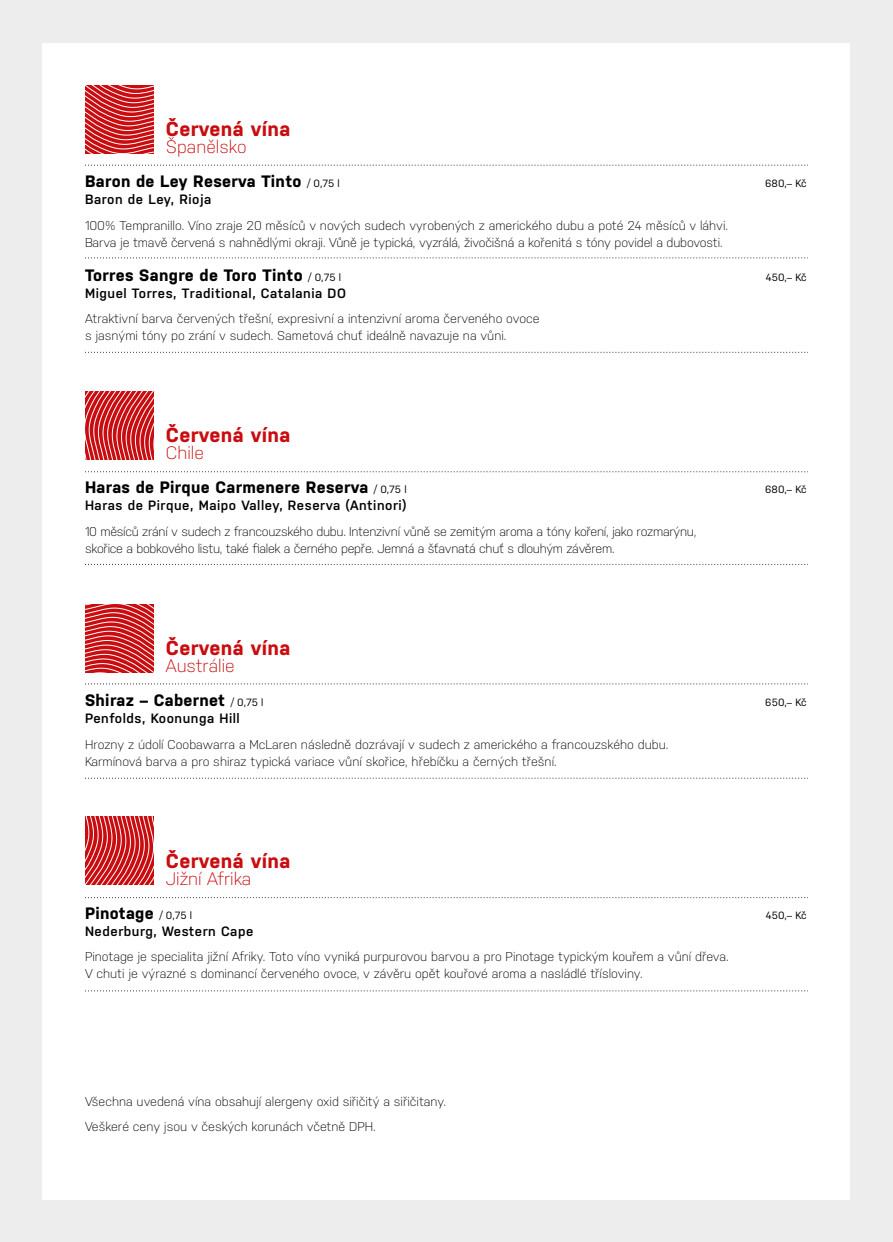
<style>
.page{position:relative;width:893px;height:1242px;background:#ededed}
.page>*{position:absolute;margin:0;border:0;box-sizing:border-box;transform-origin:0 0}
.t1{font:700 20.25px "Nudista";letter-spacing:.02em;color:#c90c0f}
.t2{font:300 18px "Nudista";color:#c90c0f}
.t3{font:700 16.5px "Nudista";letter-spacing:.02em;color:#000}
.t4{font:600 13.5px "Nudista";letter-spacing:.04em;color:#000}
.t5{font:300 12.75px/17px "Nudista";color:#000}
.t6{font:300 12.75px/17px "Nudista";letter-spacing:-.02em;color:#000}
.t7{font:10.5px "Nudista";color:#000}
.s1{font-weight:400;font-size:10.5px}
</style>
<div class="page">
<div style="left:43px;top:43px;width:807px;height:1156px;background:#fff"></div>
<svg style="left:85px;top:165px;width:723px;height:1px"></svg>
<svg style="left:85px;top:471px;width:723px;height:1px"></svg>
<svg style="left:85px;top:257px;width:723px;height:1px"></svg>
<svg style="left:85px;top:564px;width:723px;height:1px"></svg>
<svg style="left:85px;top:778px;width:723px;height:1px"></svg>
<svg style="left:85px;top:990px;width:723px;height:1px"></svg>
<svg style="left:85px;top:352px;width:723px;height:1px"></svg>
<svg style="left:85px;top:683px;width:723px;height:1px"></svg>
<svg style="left:85px;top:897px;width:723px;height:1px"></svg>
<svg style="left:85px;top:604px;width:68px;height:68px;background:#d44144"></svg>
<svg style="left:85px;top:816px;width:68px;height:68px;background:#d44143"></svg>
<svg style="left:85px;top:391px;width:68px;height:68px;background:#d44144"></svg>
<svg style="left:85px;top:85px;width:68px;height:68px;background:#d44143"></svg>
<h1 class="t1" style="left:166px;top:114px;width:126px">Červená vína</h1>
<h2 class="t2" style="left:166px;top:134px;width:82px">Španělsko</h2>
<p class="t3" style="left:85px;top:169px;width:256px">Baron de Ley Reserva Tinto <span class="s1">/ 0,75 l</span></p>
<p class="t7" style="left:765px;top:176px;width:43px">680,– Kč</p>
<p class="t4" style="left:85px;top:190px;width:128px">Baron de Ley, Rioja</p>
<p class="t5" style="left:85px;top:216px;width:644px">100% Tempranillo. Víno zraje 20 měsíců v nových sudech vyrobených z amerického dubu a poté 24 měsíců v láhvi.<br>Barva je tmavě červená s nahnědlými okraji. Vůně je typická, vyzrálá, živočišná a kořenitá s tóny povidel a dubovosti.</p>
<p class="t3" style="left:85px;top:263px;width:258px">Torres Sangre de Toro Tinto <span class="s1">/ 0,75 l</span></p>
<p class="t7" style="left:766px;top:269px;width:42px">450,– Kč</p>
<p class="t4" style="left:85px;top:283px;width:262px">Miguel Torres, Traditional, Catalania DO</p>
<p class="t5" style="left:85px;top:309px;width:456px">Atraktivní barva červených třešní, expresivní a intenzivní aroma červeného ovoce s jasnými tóny po zrání v sudech. Sametová chuť ideálně navazuje na vůni.</p>
<h1 class="t1" style="left:166px;top:420px;width:126px">Červená vína</h1>
<h2 class="t2" style="left:166px;top:440px;width:40px">Chile</h2>
<p class="t3" style="left:85px;top:475px;width:323px">Haras de Pirque Carmenere Reserva <span class="s1">/ 0,75 l</span></p>
<p class="t7" style="left:765px;top:482px;width:43px">680,– Kč</p>
<p class="t4" style="left:85px;top:496px;width:323px">Haras de Pirque, Maipo Valley, Reserva (Antinori)</p>
<p class="t6" style="left:85px;top:522px;width:613px">10 měsíců zrání v sudech z francouzského dubu. Intenzivní vůně se zemitým aroma a tóny koření, jako rozmarýnu, skořice a bobkového listu, také fialek a černého pepře. Jemná a šťavnatá chuť s dlouhým závěrem.</p>
<h1 class="t1" style="left:166px;top:633px;width:126px">Červená vína</h1>
<h2 class="t2" style="left:166px;top:653px;width:70px">Austrálie</h2>
<p class="t3" style="left:85px;top:688px;width:180px">Shiraz – Cabernet <span class="s1">/ 0,75 l</span></p>
<p class="t7" style="left:765px;top:695px;width:43px">650,– Kč</p>
<p class="t4" style="left:85px;top:708px;width:156px">Penfolds, Koonunga Hill</p>
<p class="t5" style="left:85px;top:734px;width:585px">Hrozny z údolí Coobawarra a McLaren následně dozrávají v sudech z amerického a francouzského dubu.<br>Karmínová barva a pro shiraz typická variace vůní skořice, hřebíčku a černých třešní.</p>
<h1 class="t1" style="left:166px;top:845px;width:126px">Červená vína</h1>
<h2 class="t2" style="left:166px;top:865px;width:87px">Jižní Afrika</h2>
<p class="t3" style="left:85px;top:901px;width:109px">Pinotage <span class="s1">/ 0,75 l</span></p>
<p class="t7" style="left:766px;top:907px;width:42px">450,– Kč</p>
<p class="t4" style="left:85px;top:921px;width:170px">Nederburg, Western Cape</p>
<p class="t5" style="left:85px;top:947px;width:645px">Pinotage je specialita jižní Afriky. Toto víno vyniká purpurovou barvou a pro Pinotage typickým kouřem a vůní dřeva.<br>V chuti je výrazné s dominancí červeného ovoce, v závěru opět kouřové aroma a nasládlé třísloviny.</p>
<p class="t5" style="left:85px;top:1087px;width:363px;line-height:25.5px">Všechna uvedená vína obsahují alergeny oxid siřičitý a siřičitany.<br>Veškeré ceny jsou v českých korunách včetně DPH.</p>
</div>
